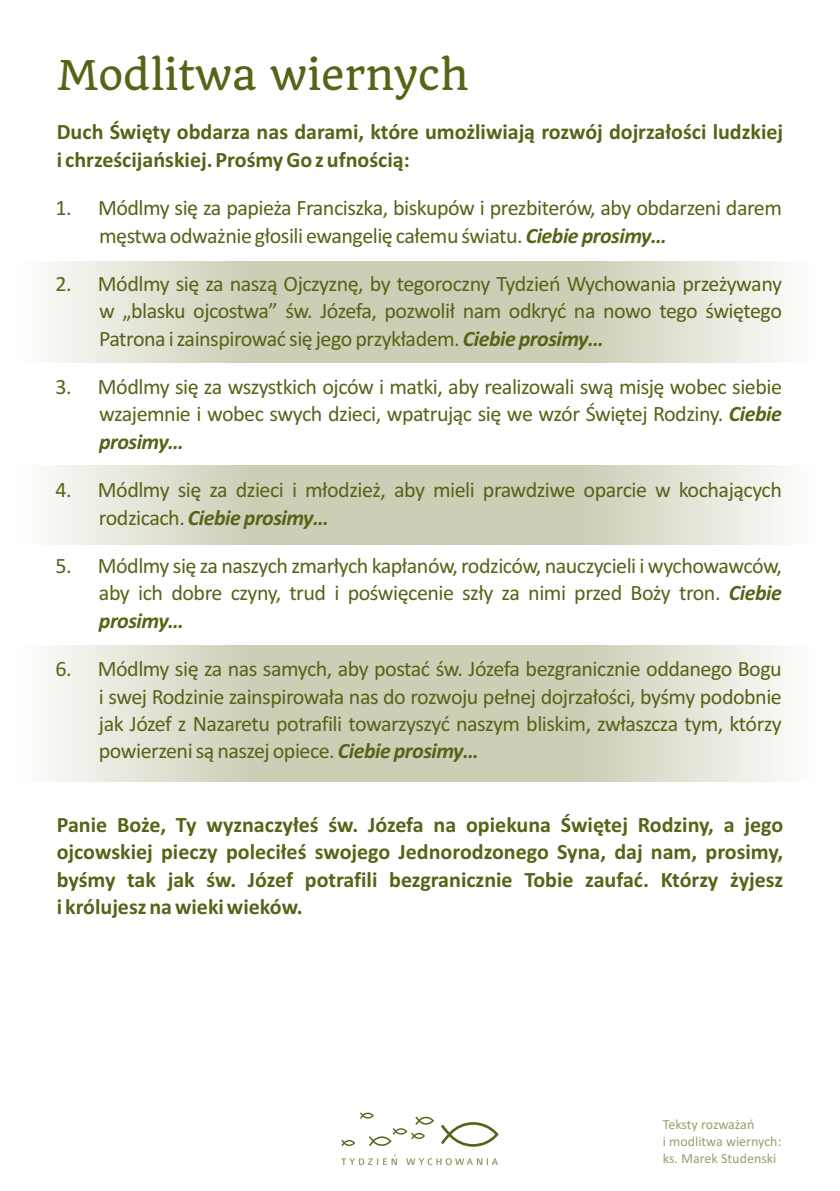
<style>
.page{position:relative;width:840px;height:1191px;background:#fff}
.page>*{position:absolute;margin:0;border:0;box-sizing:border-box;transform-origin:0 0}
.t1{font:40px "Quando";color:#5a6217}
.t2{font:22px/27.4px "Calibri";letter-spacing:-.025em;color:#5a6217;text-align:justify}
.t3{font:700 22px/27.4px "Calibri";color:#5a6217}
.t4{font:14px/17px "Calibri";color:#9c9d70}
.s1{font-weight:700;font-style:italic}
</style>
<div class="page">
<svg style="left:50px;top:465px;width:367px;height:79px;background:#dad8c7"></svg>
<svg style="left:417px;top:465px;width:367px;height:79px;background:#dad8c7"></svg>
<svg style="left:50px;top:645px;width:367px;height:137px;background:#dad8c7"></svg>
<svg style="left:417px;top:645px;width:367px;height:137px;background:#dad8c7"></svg>
<svg style="left:50px;top:261px;width:367px;height:101px;background:#dad8c7"></svg>
<svg style="left:417px;top:261px;width:367px;height:101px;background:#dad8c7"></svg>
<svg style="left:341px;top:1112px;width:157px;height:34px"></svg>
<svg style="left:341px;top:1154px;width:156px;height:11px"></svg>
<h1 class="t1" style="left:57px;top:51px;width:413px">Modlitwa wiernych</h1>
<p class="t3" style="left:57px;top:120px;width:727px">Duch Święty obdarza nas darami, które umożliwiają rozwój dojrzałości ludzkiej i chrześcijańskiej. Prośmy Go z ufnością:</p>
<p class="t2" style="left:99px;top:196px;width:684px;text-indent:-43px">1. Módlmy się za papieża Franciszka, biskupów i prezbiterów, aby obdarzeni darem męstwa odważnie głosili ewangelię całemu światu. <span class="s1">Ciebie prosimy…</span></p>
<p class="t2" style="left:99px;top:272px;width:684px;text-indent:-43px">2. Módlmy się za naszą Ojczyznę, by tegoroczny Tydzień Wychowania przeżywany w „blasku ojcostwa” św. Józefa, pozwolił nam odkryć na nowo tego świętego Patrona i zainspirować się jego przykładem. <span class="s1">Ciebie prosimy…</span></p>
<p class="t2" style="left:99px;top:375px;width:684px;text-indent:-43px">3. Módlmy się za wszystkich ojców i matki, aby realizowali swą misję wobec siebie wzajemnie i wobec swych dzieci, wpatrując się we wzór Świętej Rodziny. <span class="s1">Ciebie prosimy…</span></p>
<p class="t2" style="left:99px;top:478px;width:684px;text-indent:-43px">4. Módlmy się za dzieci i młodzież, aby mieli prawdziwe oparcie w kochających rodzicach. <span class="s1">Ciebie prosimy…</span></p>
<p class="t2" style="left:99px;top:554px;width:684px;text-indent:-43px">5. Módlmy się za naszych zmarłych kapłanów, rodziców, nauczycieli i wychowawców, aby ich dobre czyny, trud i poświęcenie szły za nimi przed Boży tron. <span class="s1">Ciebie prosimy…</span></p>
<p class="t2" style="left:99px;top:657px;width:684px;text-indent:-43px">6. Módlmy się za nas samych, aby postać św. Józefa bezgranicznie oddanego Bogu i swej Rodzinie zainspirowała nas do rozwoju pełnej dojrzałości, byśmy podobnie jak Józef z Nazaretu potrafili towarzyszyć naszym bliskim, zwłaszcza tym, którzy powierzeni są naszej opiece. <span class="s1">Ciebie prosimy…</span></p>
<p class="t3" style="left:57px;top:812px;width:727px;text-align:justify">Panie Boże, Ty wyznaczyłeś św. Józefa na opiekuna Świętej Rodziny, a jego ojcowskiej pieczy poleciłeś swojego Jednorodzonego Syna, daj nam, prosimy, byśmy tak jak św. Józef potrafili bezgranicznie Tobie zaufać. Którzy żyjesz i królujesz na wieki wieków.</p>
<p class="t4" style="left:662px;top:1117px;width:120px">Teksty rozważań<br>i modlitwa wiernych: ks. Marek Studenski</p>
</div>
